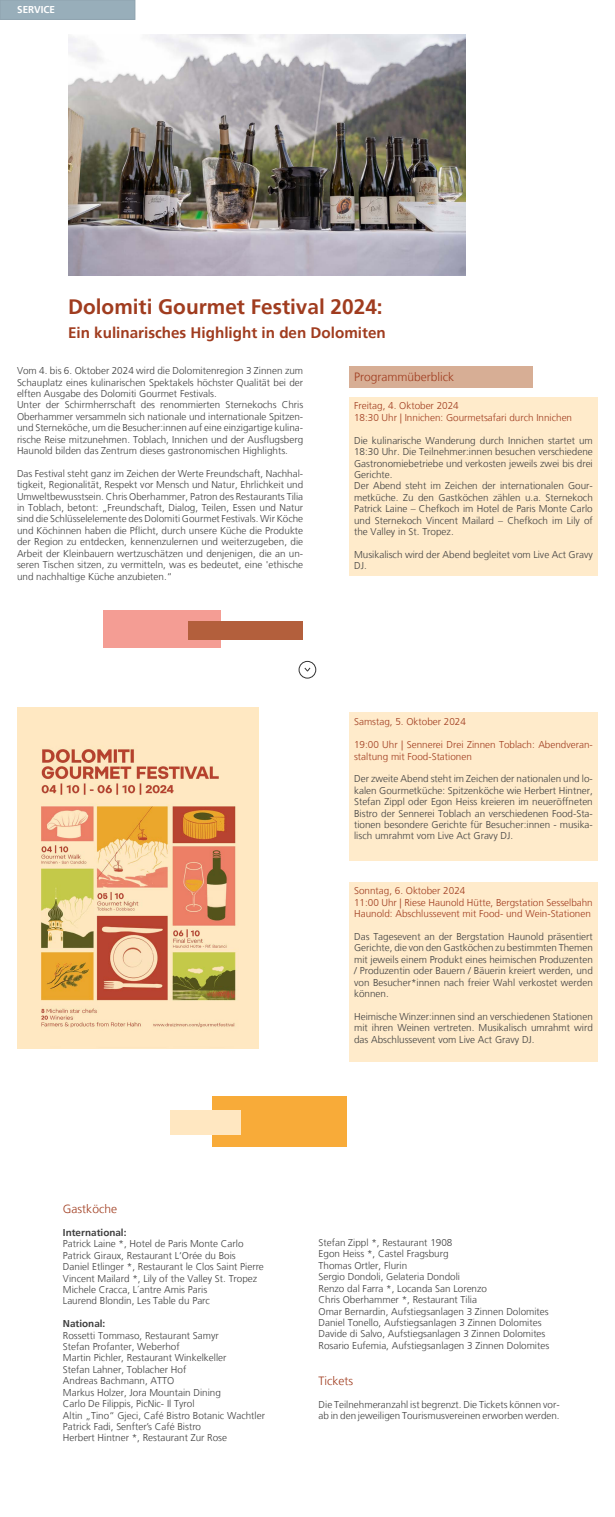
<style>
.page{position:relative;width:615px;height:1517px;background:#fff}
.page>*{position:absolute;margin:0;border:0;box-sizing:border-box;transform-origin:0 0}
.t1{font:700 20.79px "Frutiger";color:#a03c1f}
.t2{font:700 15.18px "Frutiger";color:#a03c1f}
.t3{font:300 12px "Frutiger";color:#a03c1f}
.t4{font:300 9.9px/11.4px "Frutiger";color:#404040}
.t5{font:300 9.9px/11.4px "Frutiger";color:#a03c1f}
.t6{font:700 9.9px "Frutiger";color:#404040}
.t7{font:700 9.9px "Frutiger";color:#fff}
</style>
<div class="page">
<div style="left:299px;top:661px;width:17px;height:17px;border:1px solid #333;border-radius:50%"></div>
<svg style="left:304px;top:667px;width:6px;height:4px"></svg>
<img style="left:68px;top:34px;width:397px;height:241px">
<div style="left:349px;top:397px;width:248px;height:179px;background:#ffebcb"></div>
<div style="left:349px;top:366px;width:182px;height:21px;background:#d7ae95"></div>
<div style="left:103px;top:610px;width:118px;height:38px;background:#f49d94"></div>
<div style="left:188px;top:621px;width:115px;height:19px;background:#b35f3c"></div>
<img style="left:17px;top:707px;width:241px;height:341px">
<div style="left:349px;top:712px;width:248px;height:149px;background:#ffebcb"></div>
<div style="left:349px;top:881px;width:248px;height:180px;background:#ffebcb"></div>
<div style="left:212px;top:1095px;width:134px;height:51px;background:#f8ab39"></div>
<div style="left:170px;top:1110px;width:70px;height:25px;background:#ffe7c1"></div>
<div style="left:0;top:0;width:135px;height:19px;background:#98aeba"></div>
<div style="left:0;top:0;width:135px;height:20px;border:1px solid #90a4b0"></div>
<p class="t7" style="left:17px;top:4px;width:39px">SERVICE</p>
<h1 class="t1" style="left:68px;top:294px;width:316px">Dolomiti Gourmet Festival 2024:</h1>
<h2 class="t2" style="left:68px;top:323px;width:319px">Ein kulinarisches Highlight in den Dolomiten</h2>
<p class="t4" style="left:17px;top:365px;width:287px">Vom 4. bis 6. Oktober 2024 wird die Dolomitenregion 3 Zinnen zum Schauplatz eines kulinarischen Spektakels höchster Qualität bei der elften Ausgabe des Dolomiti Gourmet Festivals.<br>Unter der Schirmherrschaft des renommierten Sternekochs Chris Oberhammer versammeln sich nationale und internationale Spitzen&shy;und Sterneköche, um die Besucher:innen auf eine einzigartige kulina&shy;rische Reise mitzunehmen. Toblach, Innichen und der Ausflugsberg Haunold bilden das Zentrum dieses gastronomischen Highlights.</p>
<p class="t4" style="left:17px;top:468px;width:287px;text-align:justify">Das Festival steht ganz im Zeichen der Werte Freundschaft, Nachhal&shy;tigkeit, Regionalität, Respekt vor Mensch und Natur, Ehrlichkeit und Umweltbewusstsein. Chris Oberhammer, Patron des Restaurants Tilia in Toblach, betont: „Freundschaft, Dialog, Teilen, Essen und Natur sind die Schlüsselelemente des Dolomiti Gourmet Festivals. Wir Köche und Köchinnen haben die Pflicht, durch unsere Küche die Produkte der Region zu entdecken, kennenzulernen und weiterzugeben, die Arbeit der Kleinbauern wertzuschätzen und denjenigen, die an un&shy;seren Tischen sitzen, zu vermitteln, was es bedeutet, eine 'ethische und nachhaltige Küche anzubieten.“</p>
<p class="t3" style="left:354px;top:369px;width:101px">Programmüberblick</p>
<p class="t5" style="left:354px;top:400px;width:219px">Freitag, 4. Oktober 2024<br>18:30 Uhr | Innichen: Gourmetsafari durch Innichen</p>
<p class="t4" style="left:354px;top:434px;width:240px">Die kulinarische Wanderung durch Innichen startet um 18:30 Uhr. Die Teilnehmer:innen besuchen verschiedene Gastronomiebetriebe und verkosten jeweils zwei bis drei Gerichte.<br>Der Abend steht im Zeichen der internationalen Gour&shy;metküche. Zu den Gastköchen zählen u.a. Sternekoch Patrick Laine – Chefkoch im Hotel de Paris Monte Carlo und Sternekoch Vincent Mailard – Chefkoch im Lily of the Valley in St. Tropez.</p>
<p class="t4" style="left:354px;top:548px;width:240px">Musikalisch wird der Abend begleitet vom Live Act Gravy<br>DJ.</p>
<p class="t5" style="left:354px;top:716px;width:113px">Samstag, 5. Oktober 2024</p>
<p class="t5" style="left:354px;top:739px;width:240px">19:00 Uhr | Sennerei Drei Zinnen Toblach: Abendveran&shy;staltung mit Food-Stationen</p>
<p class="t4" style="left:354px;top:773px;width:240px;text-align:justify">Der zweite Abend steht im Zeichen der nationalen und lo&shy;kalen Gourmetküche: Spitzenköche wie Herbert Hintner, Stefan Zippl oder Egon Heiss kreieren im neueröffneten Bistro der Sennerei Toblach an verschiedenen Food-Sta&shy;tionen besondere Gerichte für Besucher:innen - musika&shy;lisch umrahmt vom Live Act Gravy DJ.</p>
<p class="t5" style="left:354px;top:885px;width:240px">Sonntag, 6. Oktober 2024<br>11:00 Uhr | Riese Haunold Hütte, Bergstation Sesselbahn<br>Haunold: Abschlussevent mit Food- und Wein-Stationen</p>
<p class="t4" style="left:354px;top:930px;width:240px;text-align:justify">Das Tagesevent an der Bergstation Haunold präsentiert Gerichte, die von den Gastköchen zu bestimmten Themen mit jeweils einem Produkt eines heimischen Produzenten / Produzentin oder Bauern / Bäuerin kreiert werden, und von Besucher*innen nach freier Wahl verkostet werden können.</p>
<p class="t4" style="left:354px;top:1010px;width:240px;text-align:justify">Heimische Winzer:innen sind an verschiedenen Stationen mit ihren Weinen vertreten. Musikalisch umrahmt wird das Abschlussevent vom Live Act Gravy DJ.</p>
<p class="t3" style="left:63px;top:1201px;width:55px">Gastköche</p>
<p class="t6" style="left:63px;top:1226px;width:65px">International:</p>
<p class="t4" style="left:63px;top:1238px;width:202px">Patrick Laine *, Hotel de Paris Monte Carlo Patrick Giraux, Restaurant L‘Orée du Bois Daniel Etlinger *, Restaurant le Clos Saint Pierre Vincent Mailard *, Lily of the Valley St. Tropez Michele Cracca, L´antre Amis Paris<br>Laurend Blondin, Les Table du Parc</p>
<p class="t6" style="left:63px;top:1317px;width:44px">National:</p>
<p class="t4" style="left:63px;top:1329px;width:203px">Rossetti Tommaso, Restaurant Samyr<br>Stefan Profanter, Weberhof<br>Martin Pichler, Restaurant Winkelkeller<br>Stefan Lahner, Toblacher Hof<br>Andreas Bachmann, ATTO<br>Markus Holzer, Jora Mountain Dining<br>Carlo De Filippis, PicNic- Il Tyrol<br>Altin „Tino“ Gjeci, Café Bistro Botanic Wachtler Patrick Fadi, Senfter’s Café Bistro<br>Herbert Hintner *, Restaurant Zur Rose</p>
<p class="t4" style="left:318px;top:1236px;width:232px">Stefan Zippl *, Restaurant 1908<br>Egon Heiss *, Castel Fragsburg<br>Thomas Ortler, Flurin<br>Sergio Dondoli, Gelateria Dondoli<br>Renzo dal Farra *, Locanda San Lorenzo<br>Chris Oberhammer *, Restaurant Tilia<br>Omar Bernardin, Aufstiegsanlagen 3 Zinnen Dolomites Daniel Tonello, Aufstiegsanlagen 3 Zinnen Dolomites Davide di Salvo, Aufstiegsanlagen 3 Zinnen Dolomites Rosario Eufemia, Aufstiegsanlagen 3 Zinnen Dolomites</p>
<p class="t3" style="left:318px;top:1373px;width:36px">Tickets</p>
<p class="t4" style="left:318px;top:1398px;width:242px">Die Teilnehmeranzahl ist begrenzt. Die Tickets können vor&shy;ab in den jeweiligen Tourismusvereinen erworben werden.</p>
</div>
